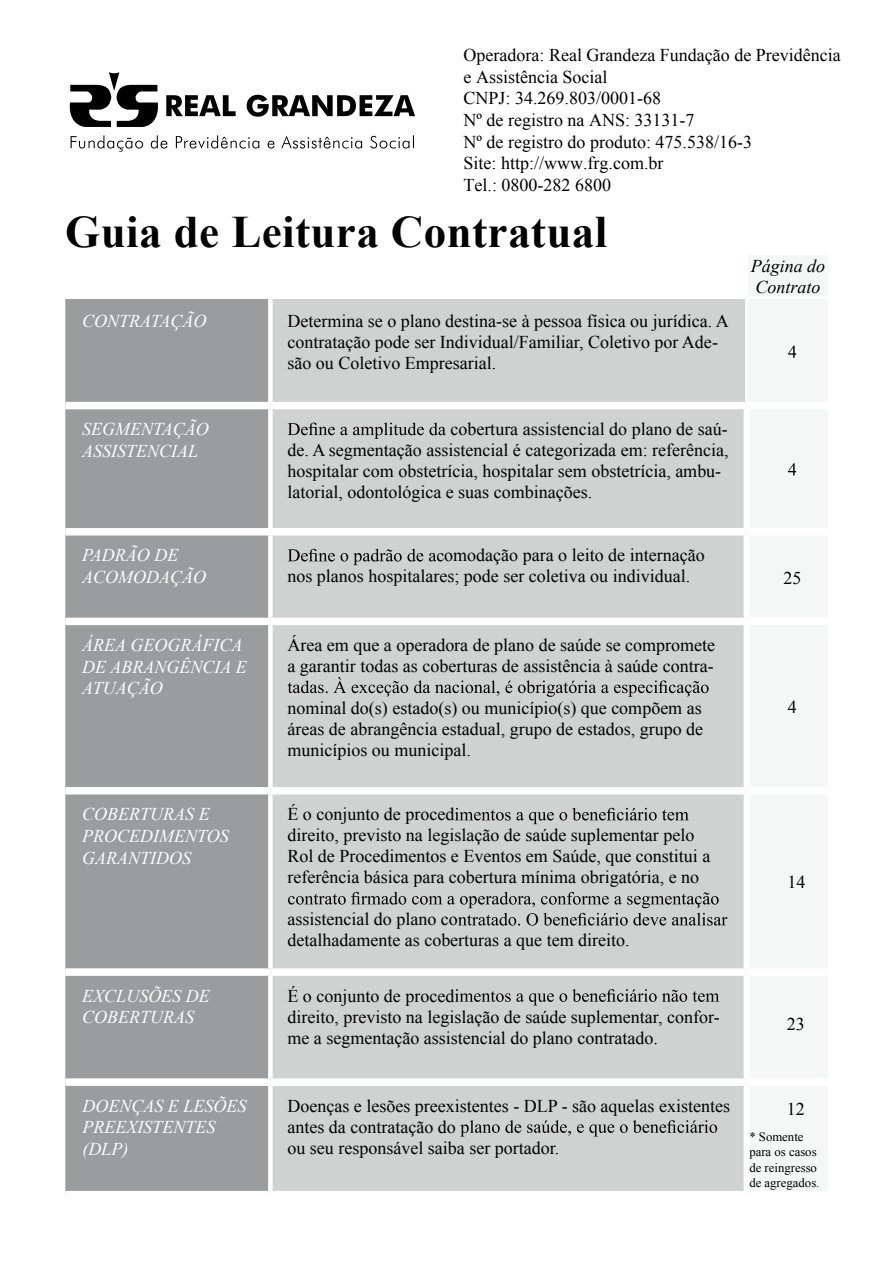
<style>
.page{position:relative;width:893px;height:1263px;background:#fff}
.page>*{position:absolute;margin:0;border:0;box-sizing:border-box;transform-origin:0 0}
.t1{font:700 45px "Times New Roman";letter-spacing:.01em;color:#000}
.t2{font:18px/21px "Times New Roman";color:#000}
.t3{font:italic 18px/21.6px "Times New Roman";color:#fff}
.t4{font:italic 18px/21.6px "Times New Roman";color:#000}
.t5{font:12.75px/15.3px "Times New Roman";color:#000}
</style>
<div class="page">
<div style="left:65px;top:299px;width:203px;height:892px;background:#9b9c9e"></div>
<div style="left:273px;top:299px;width:472px;height:892px;background:#d0d1d1"></div>
<div style="left:744px;top:409px;width:6px;height:119px;background:#fff"></div>
<div style="left:744px;top:535px;width:6px;height:83px;background:#fff"></div>
<div style="left:744px;top:625px;width:6px;height:162px;background:#fff"></div>
<div style="left:744px;top:794px;width:6px;height:174px;background:#fff"></div>
<div style="left:744px;top:976px;width:6px;height:102px;background:#fff"></div>
<div style="left:744px;top:1086px;width:6px;height:105px;background:#fff"></div>
<div style="left:65px;top:402px;width:205px;height:7px;background:#fff"></div>
<div style="left:270px;top:402px;width:477px;height:7px;background:#fff"></div>
<div style="left:65px;top:528px;width:205px;height:7px;background:#fff"></div>
<div style="left:270px;top:528px;width:477px;height:7px;background:#fff"></div>
<div style="left:65px;top:618px;width:205px;height:7px;background:#fff"></div>
<div style="left:270px;top:618px;width:477px;height:7px;background:#fff"></div>
<div style="left:65px;top:787px;width:205px;height:7px;background:#fff"></div>
<div style="left:270px;top:787px;width:477px;height:7px;background:#fff"></div>
<div style="left:65px;top:968px;width:205px;height:8px;background:#fff"></div>
<div style="left:270px;top:968px;width:477px;height:8px;background:#fff"></div>
<div style="left:65px;top:1078px;width:205px;height:8px;background:#fff"></div>
<div style="left:270px;top:1078px;width:477px;height:8px;background:#fff"></div>
<svg style="left:288px;top:423px;width:158px;height:16px;background:#a6a7a7"></svg>
<svg style="left:288px;top:549px;width:156px;height:16px;background:#a8a9a9"></svg>
<svg style="left:288px;top:677px;width:421px;height:20px;background:#b1b1b1"></svg>
<svg style="left:455px;top:808px;width:234px;height:16px;background:#a9aaaa"></svg>
<svg style="left:288px;top:892px;width:439px;height:34px;background:#b2b3b3"></svg>
<svg style="left:455px;top:989px;width:264px;height:16px;background:#a9aaaa"></svg>
<svg style="left:460px;top:1120px;width:257px;height:16px;background:#a9aaaa"></svg>
<svg style="left:166px;top:95px;width:249px;height:22px"></svg>
<svg style="left:69px;top:72px;width:89px;height:55px"></svg>
<svg style="left:71px;top:135px;width:343px;height:17px"></svg>
<svg style="left:788px;top:346px;width:8px;height:12px"></svg>
<svg style="left:788px;top:463px;width:8px;height:12px"></svg>
<p class="t2" style="left:464px;top:44px;width:379px;line-height:21.6px">Operadora: Real Grandeza Fundação de Previdência e Assistência Social<br>CNPJ: 34.269.803/0001-68<br>Nº de registro na ANS: 33131-7<br>Nº de registro do produto: 475.538/16-3<br>Site: http://www.frg.com.br<br>Tel.: 0800-282 6800</p>
<h1 class="t1" style="left:65px;top:201px;width:543px">Guia de Leitura Contratual</h1>
<p class="t3" style="left:82px;top:310px;width:126px">CONTRATAÇÃO</p>
<p class="t2" style="left:287px;top:310px;width:443px">Determina se o plano destina-se à pessoa física ou jurídica. A contratação pode ser Individual/Familiar, Coletivo por Ade&shy;são ou Coletivo Empresarial.</p>
<p class="t3" style="left:82px;top:418px;width:128px">SEGMENTAÇÃO<br>ASSISTENCIAL</p>
<p class="t2" style="left:287px;top:418px;width:443px;text-indent:163px">cobertura assistencial do plano de saú&shy;de. A segmentação assistencial é categorizada em: referência, hospitalar com obstetrícia, hospitalar sem obstetrícia, ambu&shy;latorial, odontológica e suas combinações.</p>
<p class="t3" style="left:82px;top:544px;width:125px">PADRÃO DE<br>ACOMODAÇÃO</p>
<p class="t2" style="left:287px;top:544px;width:419px;text-indent:157px">omodação para o leito de internação nos planos hospitalares; pode ser coletiva ou individual.</p>
<p class="t3" style="left:82px;top:634px;width:166px">ÁREA GEOGRÁFICA<br>DE ABRANGÊNCIA E<br>ATUAÇÃO</p>
<p class="t2" style="left:287px;top:634px;width:429px">Área em que a operadora de plano de saúde se compromete a garantir todas as coberturas de assistência à saúde contra-</p>
<p class="t2" style="left:287px;top:697px;width:417px;text-align:justify">nominal do(s) estado(s) ou município(s) que compõem as áreas de abrangência estadual, grupo de estados, grupo de municípios ou municipal.</p>
<p class="t3" style="left:82px;top:803px;width:148px">COBERTURAS E<br>PROCEDIMENTOS<br>GARANTIDOS</p>
<p class="t2" style="left:287px;top:803px;width:424px">É o conjunto de proced<br>direito, previsto na legislação de saúde suplementar pelo Rol de Procedimentos e Eventos em Saúde, que constitui a referência básica para cobertura mínima obrigatória, e no</p>
<p class="t2" style="left:287px;top:908px;width:344px">assistencial do plano co<br>detalhadamente as coberturas a que tem direito.</p>
<p class="t3" style="left:82px;top:984px;width:129px">EXCLUSÕES DE<br>COBERTURAS</p>
<p class="t2" style="left:287px;top:985px;width:434px">É o conjunto de proced<br>direito, previsto na legislação de saúde suplementar, confor&shy;me a segmentação assistencial do plano contratado.</p>
<p class="t3" style="left:82px;top:1094px;width:165px">DOENÇAS E LESÕES<br>PREEXISTENTES (DLP)</p>
<p class="t2" style="left:287px;top:1095px;width:444px">Doenças e lesões preexistentes - DLP - são aquelas existentes antes da contratação do<br>ou seu responsável saiba ser portador.</p>
<p class="t4" style="left:751px;top:254px;width:76px">Página do<br>Contrato</p>
<p class="t2" style="left:783px;top:567px;width:19px">25</p>
<p class="t2" style="left:788px;top:696px;width:10px">4</p>
<p class="t2" style="left:787px;top:872px;width:19px">14</p>
<p class="t2" style="left:787px;top:1013px;width:19px">23</p>
<p class="t2" style="left:787px;top:1098px;width:19px">12</p>
<p class="t5" style="left:749px;top:1129px;width:72px">* Somente para os casos de reingresso de agregados.</p>
</div>
